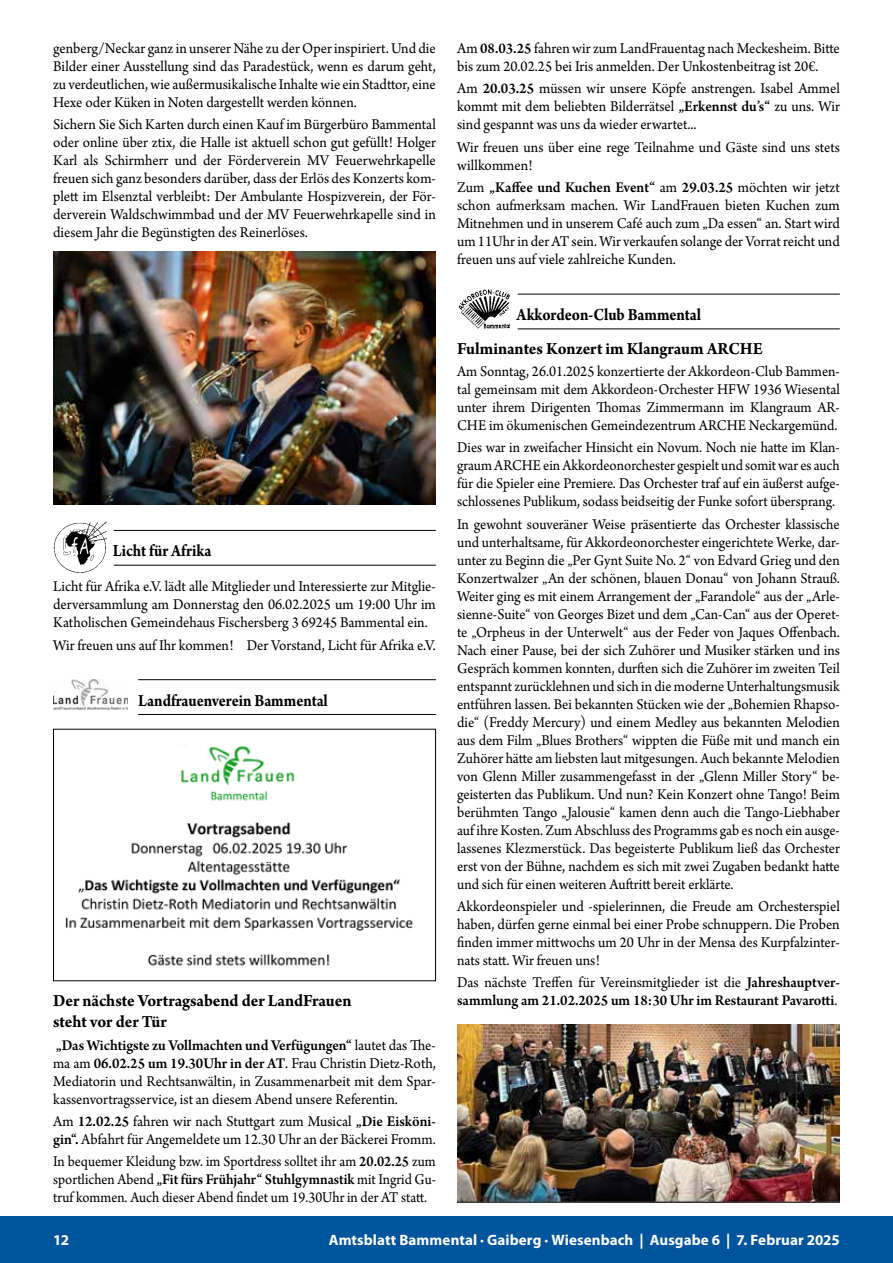
<style>
.page{position:relative;width:893px;height:1263px;background:#fff}
.page>*{position:absolute;margin:0;border:0;box-sizing:border-box;transform-origin:0 0}
.t1{font:700 18px/33.8px "Arno Pro";letter-spacing:-.005em;color:#000;text-align:center;scale:.88 1}
.t2{font:700 18px/21px "Arno Pro";letter-spacing:-.005em;color:#000;scale:.95 1}
.t3{font:15.75px/18px "Arno Pro";color:#000;text-align:justify;scale:.95 1}
.t4{font:15.75px/18px "Arno Pro";color:#000;text-align:justify;scale:.94 1}
.t5{font:15.75px/18px "Arno Pro";color:#000;text-align:justify;scale:.93 1}
.t6{font:15.75px/18px "Arno Pro";color:#000;text-align:justify;scale:.92 1}
.t7{font:600 15.75px/18px "Arno Pro";color:#000;scale:.95 1}
.t8{font:700 15px "Myriad Pro";letter-spacing:.005em;color:#fff}
.s1{font-weight:600}
.s2{font-weight:400}
</style>
<div class="page">
<div style="left:0;top:1216px;width:893px;height:47px;background:#00559d"></div>
<hr style="left:518px;top:294px;width:322px;height:1px;background:#000">
<hr style="left:518px;top:328px;width:322px;height:1px;background:#000">
<img style="left:457px;top:1024px;width:383px;height:178px">
<img style="left:460px;top:289px;width:50px;height:40px">
<hr style="left:114px;top:530px;width:322px;height:1px;background:#000">
<hr style="left:114px;top:565px;width:322px;height:1px;background:#000">
<hr style="left:138px;top:679px;width:298px;height:1px;background:#000">
<hr style="left:138px;top:714px;width:298px;height:1px;background:#000">
<img style="left:53px;top:251px;width:383px;height:253px">
<img style="left:65px;top:746px;width:348px;height:220px">
<div style="left:53px;top:729px;width:383px;height:252px;border:1px solid #000"></div>
<img style="left:53px;top:521px;width:54px;height:52px">
<img style="left:53px;top:680px;width:75px;height:30px">
<p class="t3" style="left:53px;top:40px;width:404px">genberg/Neckar ganz in unserer Nähe zu der Oper inspiriert. Und die Bilder einer Ausstellung sind das Paradestück, wenn es darum geht, zu verdeutlichen, wie außermusikalische Inhalte wie ein Stadttor, eine Hexe oder Küken in Noten dargestellt werden können.</p>
<p class="t3" style="left:53px;top:117px;width:404px">Sichern Sie Sich Karten durch einen Kauf im Bürgerbüro Bammental oder online über ztix, die Halle ist aktuell schon gut gefüllt! Holger Karl als Schirmherr und der Förderverein MV Feuerwehrkapelle freuen sich ganz besonders darüber, dass der Erlös des Konzerts kom&shy;plett im Elsenztal verbleibt: Der Ambulante Hospizverein, der För&shy;derverein Waldschwimmbad und der MV Feuerwehrkapelle sind in diesem Jahr die Begünstigten des Reinerlöses.</p>
<p class="t1" style="left:113px;top:535px;width:114px">Licht für Afrika</p>
<p class="t3" style="left:53px;top:578px;width:404px">Licht für Afrika e.V. lädt alle Mitglieder und Interessierte zur Mitglie&shy;derversammlung am Donnerstag den 06.02.2025 um 19:00 Uhr im Katholischen Gemeindehaus Fischersberg 3 69245 Bammental ein.</p>
<p class="t3" style="left:53px;top:637px;width:404px">Wir freuen uns auf Ihr kommen! Der Vorstand, Licht für Afrika e.V.</p>
<p class="t1" style="left:138px;top:684px;width:217px">Landfrauenverein Bammental</p>
<p class="t2" style="left:53px;top:991px;width:316px">Der nächste Vortragsabend der LandFrauen steht vor der Tür</p>
<p class="t3" style="left:53px;top:1037px;width:404px"><span class="s1">„Das Wichtigste zu Vollmachten und Verfügungen“</span> lautet das The&shy;ma am <span class="s1">06.02.25 um 19.30Uhr in der AT</span>. Frau Christin Dietz-Roth, Mediatorin und Rechtsanwältin, in Zusammenarbeit mit dem Spar&shy;kassenvortragsservice, ist an diesem Abend unsere Referentin.</p>
<p class="t3" style="left:53px;top:1113px;width:404px">Am <span class="s1">12.02.25</span> fahren wir nach Stuttgart zum Musical <span class="s1">„Die Eisköni&shy;gin“.</span> Abfahrt für Angemeldete um 12.30 Uhr an der Bäckerei Fromm.</p>
<p class="t6" style="left:53px;top:1153px;width:417px">In bequemer Kleidung bzw. im Sportdress solltet ihr am <span class="s1">20.02.25</span> zum sportlichen Abend <span class="s1">„Fit fürs Frühjahr“ Stuhlgymnastik</span> mit Ingrid Gu&shy;truf kommen. Auch dieser Abend findet um 19.30Uhr in der AT statt.</p>
<p class="t3" style="left:457px;top:40px;width:404px">Am <span class="s1">08.03.25</span> fahren wir zum LandFrauentag nach Meckesheim. Bitte bis zum 20.02.25 bei Iris anmelden. Der Unkostenbeitrag ist 20€.</p>
<p class="t3" style="left:457px;top:81px;width:404px">Am <span class="s1">20.03.25</span> müssen wir unsere Köpfe anstrengen. Isabel Ammel kommt mit dem beliebten Bilderrätsel <span class="s1">„Erkennst du’s“</span> zu uns. Wir sind gespannt was uns da wieder erwartet...</p>
<p class="t3" style="left:457px;top:139px;width:404px">Wir freuen uns über eine rege Teilnahme und Gäste sind uns stets willkommen!</p>
<p class="t3" style="left:457px;top:179px;width:404px">Zum <span class="s1">„Kaffee und Kuchen Event“</span> am <span class="s1">29.03.25</span> möchten wir jetzt schon aufmerksam machen. Wir LandFrauen bieten Kuchen zum Mitnehmen und in unserem Café auch zum „Da essen“ an. Start wird um 11Uhr in der AT sein. Wir verkaufen solange der Vorrat reicht und freuen uns auf viele zahlreiche Kunden.</p>
<p class="t1" style="left:457px;top:299px;width:349px">Akkordeon-Club Bammental<br>Fulminantes Konzert im Klangraum ARCHE</p>
<p class="t4" style="left:457px;top:363px;width:409px">Am Sonntag, 26.01.2025 konzertierte der Akkordeon-Club Bammen&shy;tal gemeinsam mit dem Akkordeon-Orchester HFW 1936 Wiesental unter ihrem Dirigenten Thomas Zimmermann im Klangraum AR-CHE im ökumenischen Gemeindezentrum ARCHE Neckargemünd.</p>
<p class="t5" style="left:457px;top:439px;width:413px">Dies war in zweifacher Hinsicht ein Novum. Noch nie hatte im Klan&shy;graum ARCHE ein Akkordeonorchester gespielt und somit war es auch für die Spieler eine Premiere. Das Orchester traf auf ein äußerst aufge&shy;schlossenes Publikum, sodass beidseitig der Funke sofort übersprang.</p>
<p class="t4" style="left:457px;top:516px;width:409px">In gewohnt souveräner Weise präsentierte das Orchester klassische und unterhaltsame, für Akkordeonorchester eingerichtete Werke, dar&shy;unter zu Beginn die „Per Gynt Suite No. 2“ von Edvard Grieg und den Konzertwalzer „An der schönen, blauen Donau“ von Johann Strauß.<br>Weiter ging es mit einem Arrangement der „Farandole“ aus der „Arle&shy;sienne-Suite“ von Georges Bizet und dem „Can-Can“ aus der Operet&shy;te „Orpheus in der Unterwelt“ aus der Feder von Jaques Offenbach.<br>Nach einer Pause, bei der sich Zuhörer und Musiker stärken und ins Gespräch kommen konnten, durften sich die Zuhörer im zweiten Teil entspannt zurücklehnen und sich in die moderne Unterhaltungsmusik entführen lassen. Bei bekannten Stücken wie der „Bohemien Rhapso&shy;die“ (Freddy Mercury) und einem Medley aus bekannten Melodien aus dem Film „Blues Brothers“ wippten die Füße mit und manch ein Zuhörer hätte am liebsten laut mitgesungen. Auch bekannte Melodien von Glenn Miller zusammengefasst in der „Glenn Miller Story“ be&shy;geisterten das Publikum. Und nun? Kein Konzert ohne Tango! Beim berühmten Tango „Jalousie“ kamen denn auch die Tango-Liebhaber auf ihre Kosten. Zum Abschluss des Programms gab es noch ein ausge&shy;lassenes Klezmerstück. Das begeisterte Publikum ließ das Orchester erst von der Bühne, nachdem es sich mit zwei Zugaben bedankt hatte und sich für einen weiteren Auftritt bereit erklärte.</p>
<p class="t3" style="left:457px;top:898px;width:404px">Akkordeonspieler und -spielerinnen, die Freude am Orchesterspiel haben, dürfen gerne einmal bei einer Probe schnuppern. Die Proben finden immer mittwochs um 20 Uhr in der Mensa des Kurpfalzinter&shy;nats statt. Wir freuen uns!</p>
<p class="t7" style="left:457px;top:974px;width:404px"><span class="s2">Das nächste Treffen für Vereinsmitglieder ist die</span> Jahreshauptver&shy;sammlung am 21.02.2025 um 18:30 Uhr im Restaurant Pavarotti<span class="s2">.</span></p>
<p class="t8" style="left:53px;top:1230px;width:17px">12</p>
<p class="t8" style="left:329px;top:1230px;width:512px">Amtsblatt Bammental · Gaiberg · Wiesenbach | Ausgabe 6 | 7. Februar 2025</p>
</div>
